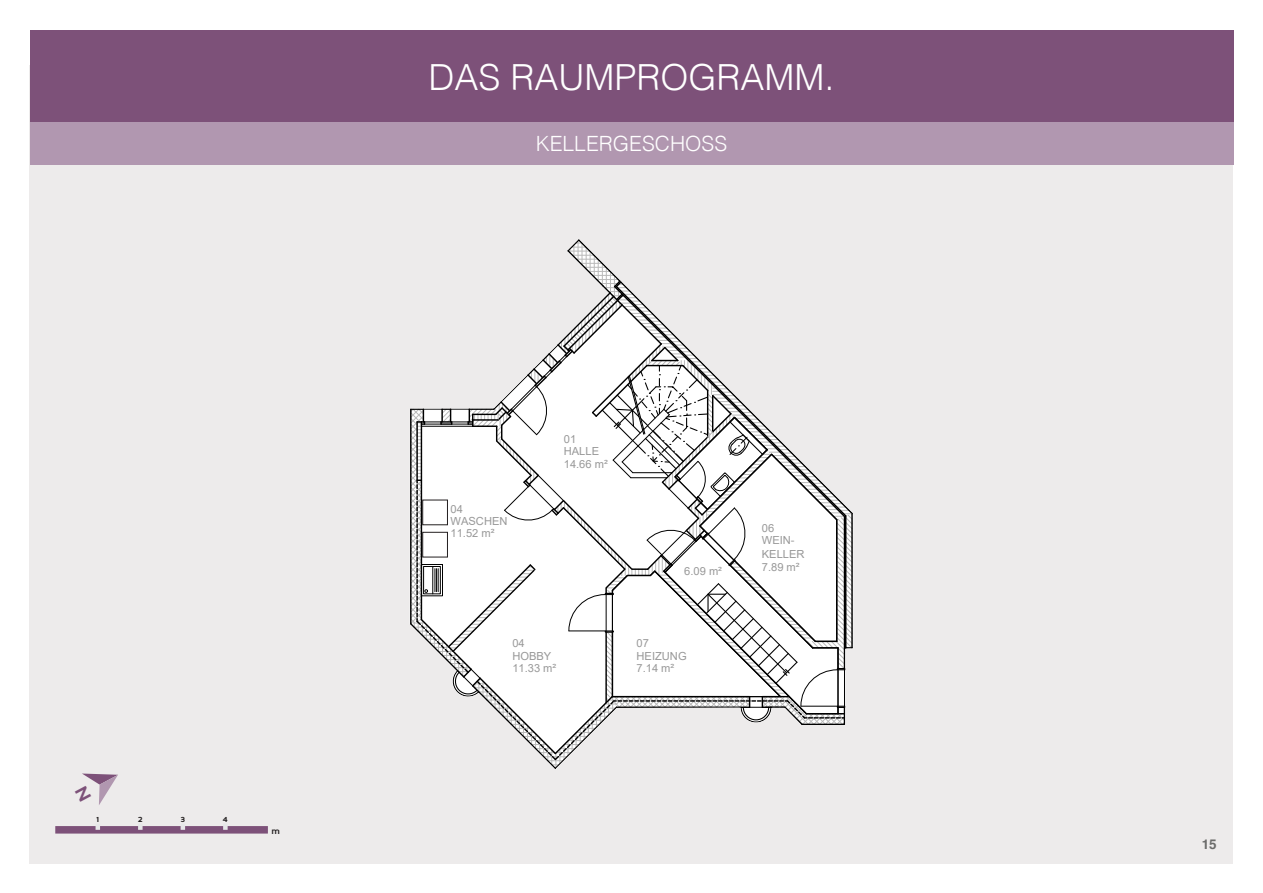
<style>
.page{position:relative;width:1263px;height:893px;background:#fff}
.page>*{position:absolute;margin:0;border:0;box-sizing:border-box;transform-origin:0 0}
.t1{font:300 36px "Helvetica";color:#fff}
.t2{font:300 21px "Helvetica";color:#fff}
.Immo_Projekt_Titel{font:700 13.5px "Helvetica";color:#6b6b6a}
.t3{font:11.1px/12.1px "Arial";color:#989898}
.t4{font:11.1px/12px "Arial";color:#989898}
.t5{font:700 9px "Perspective Sans";color:#231f20}
.s1{font-style:inherit}
</style>
<div class="page">
<div style="left:30px;top:65px;width:1203px;height:798px;background:#edebeb"></div>
<div style="left:30px;top:30px;width:1203px;height:110px;background:#7d5179"></div>
<div style="left:55px;top:826px;width:213px;height:7px;background:#7d5179"></div>
<svg style="left:96px;top:826px;width:4px;height:4px"></svg>
<svg style="left:138px;top:826px;width:5px;height:4px"></svg>
<svg style="left:181px;top:826px;width:4px;height:4px"></svg>
<svg style="left:223px;top:826px;width:5px;height:4px"></svg>
<div style="left:30px;top:122px;width:1203px;height:43px;background:#b197b0"></div>
<svg style="left:410px;top:239px;width:443px;height:530px"></svg>
<div style="left:422px;top:532px;width:26px;height:25px;border:1px solid #231f20"></div>
<div style="left:422px;top:500px;width:26px;height:25px;border:1px solid #231f20"></div>
<svg style="left:82px;top:773px;width:36px;height:32px"></svg>
<p class="t5" style="left:96px;top:813px;width:5px">1</p>
<p class="t5" style="left:138px;top:813px;width:7px">2</p>
<p class="t5" style="left:180px;top:813px;width:6px">3</p>
<p class="t5" style="left:223px;top:813px;width:6px">4</p>
<p class="t5" style="left:271px;top:825px;width:10px">m</p>
<p class="t1" style="left:428px;top:47px;width:408px">DAS RAUMPROGRAMM.</p>
<p class="t2" style="left:536px;top:126px;width:193px">KELLERGESCHOSS</p>
<p class="t3" style="left:451px;top:503px;width:58px">04<br>WASCHEN<br>11.52 m²</p>
<p class="t3" style="left:564px;top:433px;width:45px">01<br>HALLE<br>14.66 m²</p>
<p class="t3" style="left:512px;top:637px;width:45px">04<br>HOBBY<br>11.33 m²</p>
<p class="t3" style="left:684px;top:565px;width:39px">6.09 m²</p>
<p class="t3" style="left:636px;top:637px;width:52px">07<br>HEIZUNG<br>7.14 m²</p>
<p class="t4" style="left:762px;top:522px;width:34px"><span class="s1">06<br></span>WEIN-</p>
<p class="t3" style="left:762px;top:547px;width:44px;line-height:13.5px">KELLER<br>7.89 m²</p>
<p class="Immo_Projekt_Titel" style="left:1202px;top:836px;width:17px">15</p>
</div>
